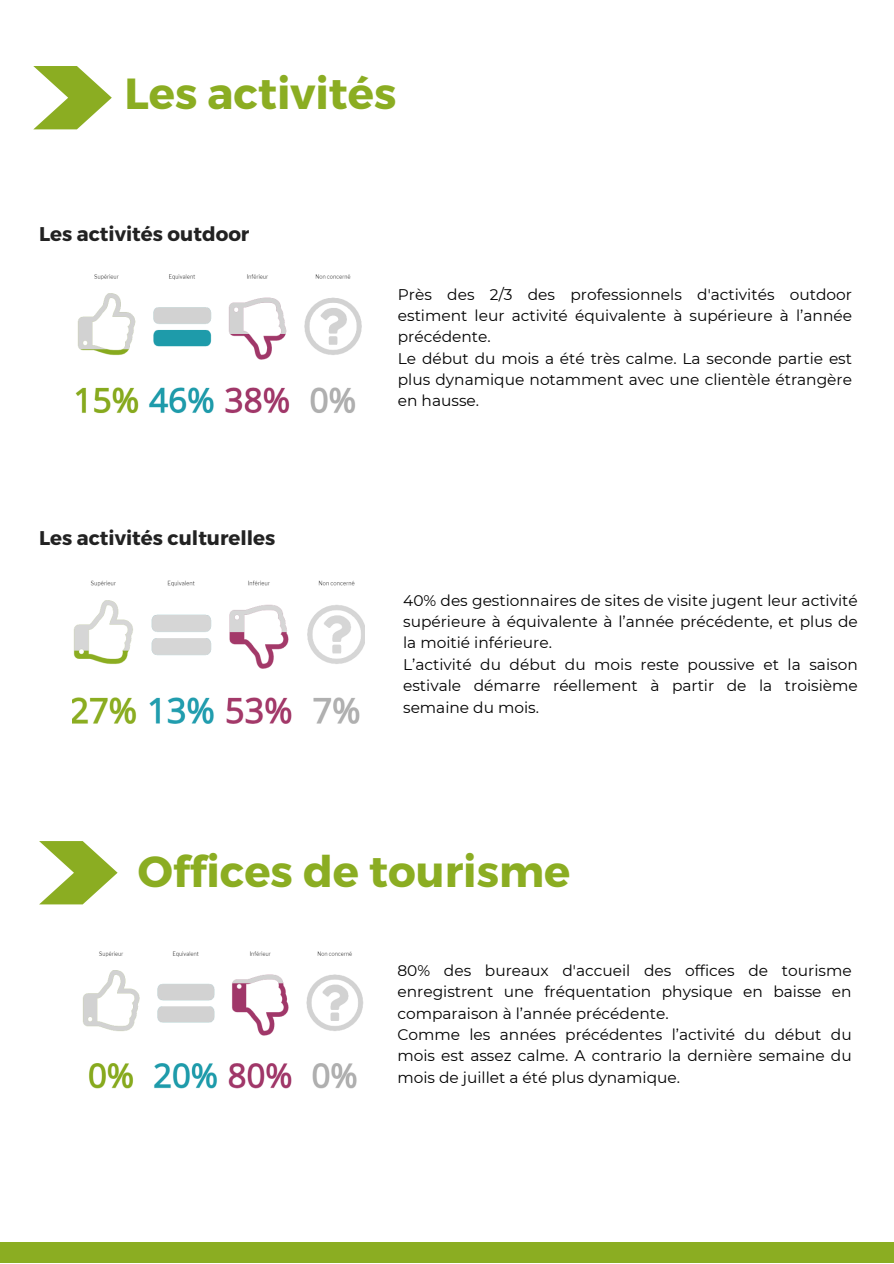
<style>
.page{position:relative;width:894px;height:1264px;background:#fff}
.page>*{position:absolute;margin:0;border:0;box-sizing:border-box;transform-origin:0 0}
.t1{font:700 43.5px "Montserrat";color:#8bad22}
.t2{font:700 19.8px "Montserrat";color:#222}
.t3{font:15.45px/21.3px "Montserrat";color:#000;text-align:justify}
</style>
<div class="page">
<svg style="left:33px;top:66px;width:79px;height:63px"></svg>
<div style="left:0;top:1242px;width:893px;height:20px;background:#8bad22"></div>
<svg style="left:39px;top:841px;width:78px;height:63px"></svg>
<img style="left:75px;top:274px;width:287px;height:140px">
<img style="left:72px;top:580px;width:292px;height:144px">
<img style="left:83px;top:951px;width:280px;height:138px">
<p class="t1" style="left:124px;top:65px;width:273px">Les activités</p>
<p class="t2" style="left:39px;top:221px;width:212px">Les activités outdoor</p>
<p class="t2" style="left:39px;top:525px;width:238px">Les activités culturelles</p>
<h2 class="t3" style="left:398px;top:283px;width:455px">Près des 2/3 des professionnels d'activités outdoor estiment leur activité équivalente à supérieure à l’année précédente.</h2>
<p class="t3" style="left:398px;top:347px;width:455px">Le début du mois a été très calme. La seconde partie est plus dynamique notamment avec une clientèle étrangère en hausse.</p>
<p class="t3" style="left:403px;top:589px;width:456px">40% des gestionnaires de sites de visite jugent leur activité supérieure à équivalente à l’année précédente, et plus de la moitié inférieure.</p>
<p class="t3" style="left:403px;top:653px;width:456px">L’activité du début du mois reste poussive et la saison estivale démarre réellement à partir de la troisième semaine du mois.</p>
<h1 class="t1" style="left:138px;top:843px;width:434px">Offices de tourisme</h1>
<p class="t3" style="left:397px;top:959px;width:455px">80% des bureaux d'accueil des offices de tourisme enregistrent une fréquentation physique en baisse en comparaison à l’année précédente.</p>
<p class="t3" style="left:397px;top:1023px;width:455px">Comme les années précédentes l’activité du début du mois est assez calme. A contrario la dernière semaine du mois de juillet a été plus dynamique.</p>
</div>
